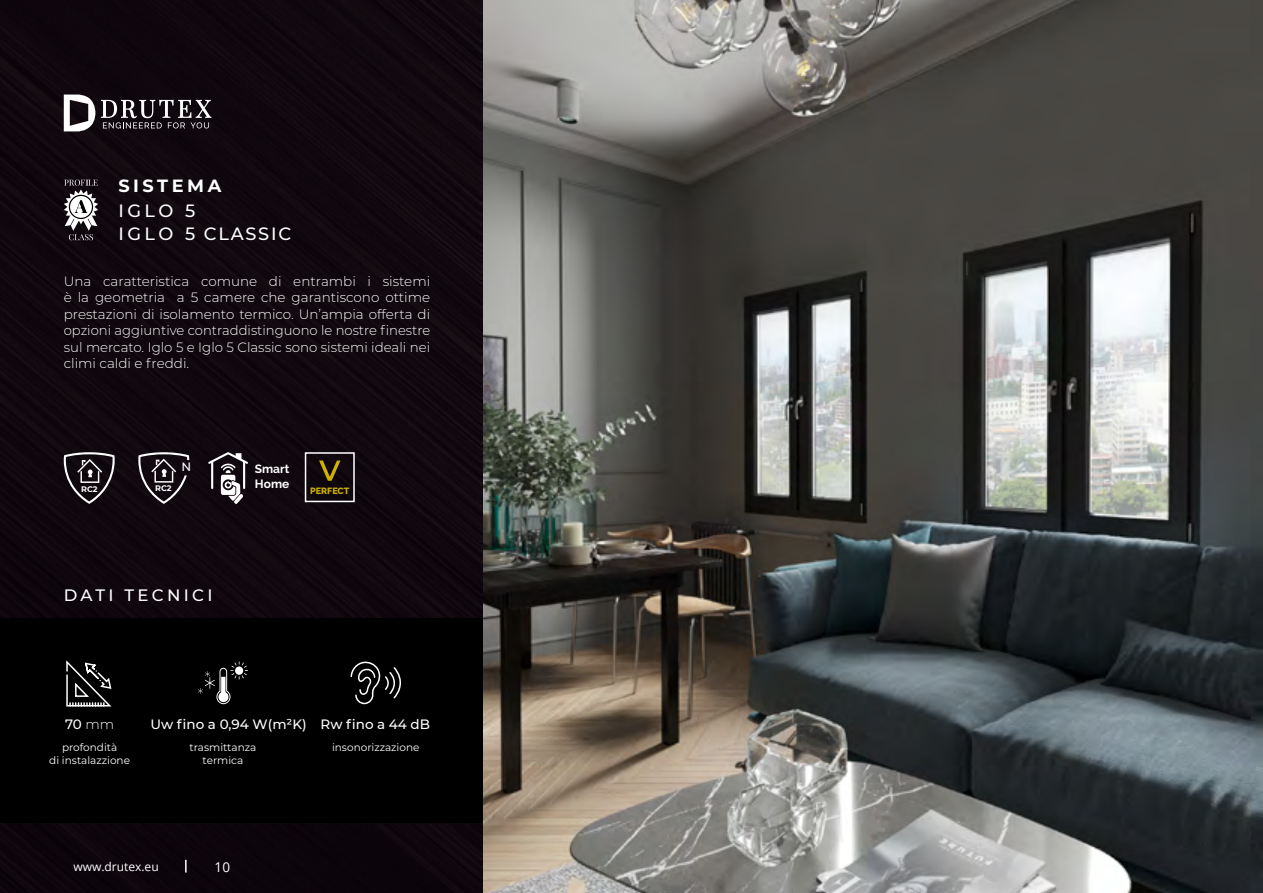
<style>
.page{position:relative;width:1263px;height:893px;background:#fff}
.page>*{position:absolute;margin:0;border:0;box-sizing:border-box;transform-origin:0 0}
.t1{font:500 17.7px/23.2px "Montserrat";letter-spacing:.145em;color:#fff}
.t2{font:700 17.7px "Montserrat";letter-spacing:.2em;color:#fff}
.t3{font:500 16.5px "Montserrat";letter-spacing:.2em;color:#fff}
.t4{font:300 13.5px/16.5px "Montserrat";color:#fff;text-align:justify}
.t5{font:500 13.5px "Montserrat";color:#fff}
.t6{font:13.5px "Open Sans";color:#fff}
.t7{font:12px "Open Sans";color:#fff}
.t8{font:700 12px/14.4px "Raleway";color:#fff}
.t9{font:500 12px "Montserrat";color:#fff}
.t10{font:10.5px/12.6px "Montserrat";color:#fff;text-align:center}
.t11{font:800 9px "Raleway";color:#cfb100}
.t12{font:700 8.1px "Montserrat";color:#fff}
.s1{font-weight:300}
</style>
<div class="page">
<img style="left:484px;top:0;width:779px;height:893px">
<div style="left:0;top:0;width:482px;height:893px;background:#0f080e"></div>
<div style="left:0;top:619px;width:482px;height:204px;background:#000"></div>
<svg style="left:350px;top:661px;width:50px;height:44px"></svg>
<svg style="left:64px;top:180px;width:34px;height:60px"></svg>
<svg style="left:66px;top:660px;width:46px;height:47px"></svg>
<svg style="left:198px;top:661px;width:50px;height:43px"></svg>
<svg style="left:64px;top:95px;width:31px;height:36px"></svg>
<svg style="left:101px;top:100px;width:110px;height:28px"></svg>
<svg style="left:64px;top:452px;width:51px;height:52px"></svg>
<svg style="left:138px;top:452px;width:51px;height:52px"></svg>
<svg style="left:206px;top:450px;width:44px;height:54px"></svg>
<svg style="left:319px;top:460px;width:21px;height:21px"></svg>
<div style="left:305px;top:452px;width:50px;height:50px;border:2px solid #fff"></div>
<svg style="left:185px;top:860px;width:2px;height:12px"></svg>
<h1 class="t2" style="left:118px;top:173px;width:105px">SISTEMA</h1>
<h1 class="t1" style="left:118px;top:198px;width:174px">IGLO 5<br>IGLO 5 CLASSIC</h1>
<p class="t4" style="left:64px;top:272px;width:368px">Una caratteristica comune di entrambi i sistemi è la geometria a 5 camere che garantiscono ottime prestazioni di isolamento termico. Un’ampia offerta di opzioni aggiuntive contraddistinguono le nostre finestre sul mercato. Iglo 5 e Iglo 5 Classic sono sistemi ideali nei climi caldi e freddi.</p>
<p class="t12" style="left:81px;top:483px;width:18px">RC2</p>
<p class="t12" style="left:155px;top:483px;width:18px">RC2</p>
<p class="t9" style="left:181px;top:458px;width:11px">N</p>
<p class="t8" style="left:255px;top:462px;width:36px">Smart<br>Home</p>
<p class="t11" style="left:310px;top:486px;width:41px">PERFECT</p>
<p class="t3" style="left:64px;top:584px;width:150px">DATI TECNICI</p>
<p class="t5" style="left:65px;top:714px;width:51px">70 <span class="s1">mm</span></p>
<p class="t10" style="left:49px;top:741px;width:82px">profondità<br>di instalazzione</p>
<p class="t5" style="left:150px;top:714px;width:158px">Uw fino a 0,94 W(m²K)</p>
<p class="t10" style="left:189px;top:741px;width:68px">trasmittanza termica</p>
<p class="t5" style="left:321px;top:714px;width:111px">Rw fino a 44 dB</p>
<p class="t10" style="left:332px;top:741px;width:89px">insonorizzazione</p>
<p class="t7" style="left:73px;top:859px;width:87px">www.drutex.eu</p>
<p class="t6" style="left:215px;top:858px;width:17px">10</p>
</div>
